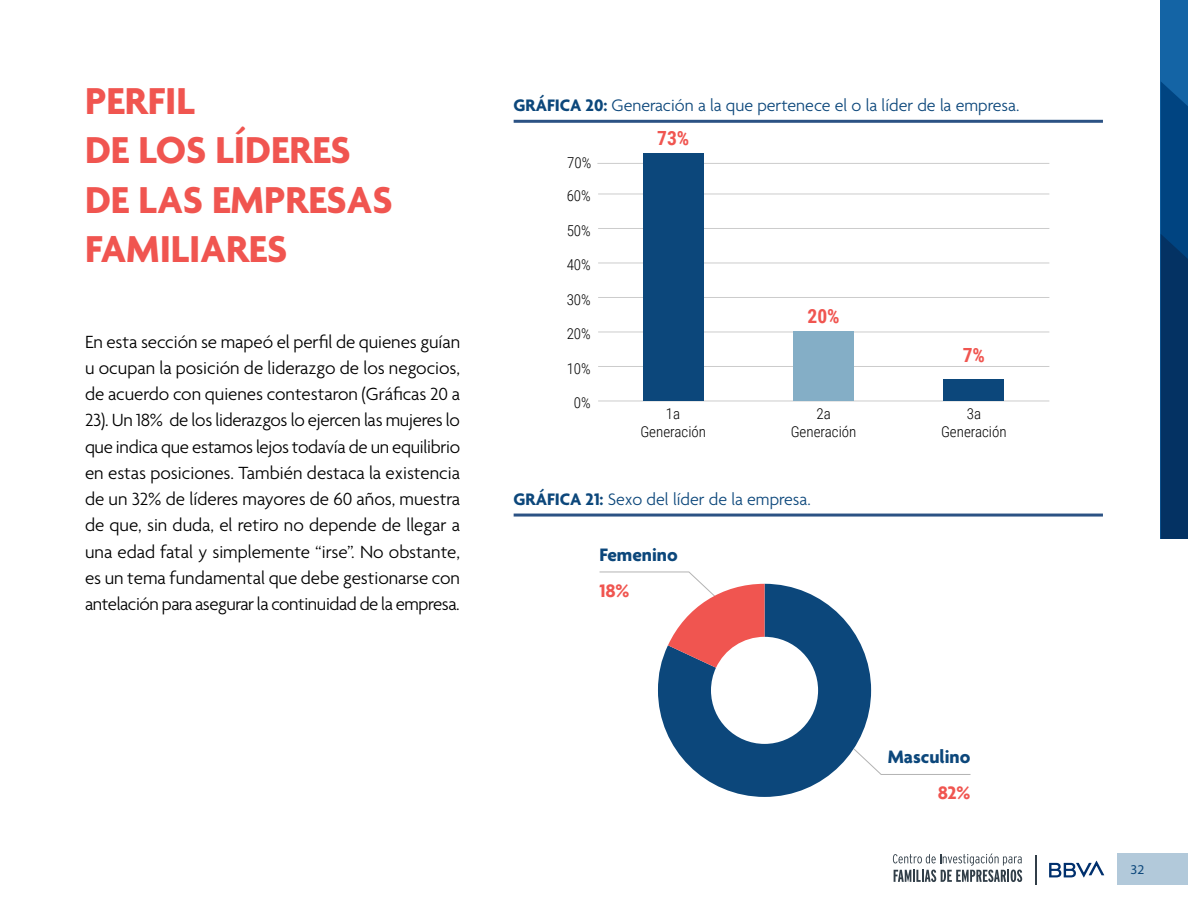
<style>
.page{position:relative;width:1188px;height:918px;background:#fff}
.page>*{position:absolute;margin:0;border:0;box-sizing:border-box;transform-origin:0 0}
.Título{font:700 40.5px/49.5px "Agenda";color:#f05550}
.Gráfica_Label_negrit{font:700 19.5px "Agenda";color:#0c477b}
.Gráfica_números{font:700 19.5px "Roboto Condensed";color:#f05550}
.Gráfica_números-2{font:700 19.5px "Agenda";color:#f05550}
.Texto{font:300 19.05px/26.2px "Agenda";letter-spacing:-.02em;color:#000;text-align:justify}
.Gráfica_Título_Núm{font:300 18px "Agenda";color:#0c477b}
.Gráfica_texto{font:300 15px "Roboto Condensed";color:#000}
.t1{font:13.5px "Myriad Pro";color:#0c477b}
.s1{font-weight:700}
</style>
<div class="page">
<svg style="left:893px;top:854px;width:129px;height:28px"></svg>
<hr style="left:1035px;top:855px;width:2px;height:30px;background:#313e48">
<svg style="left:1049px;top:861px;width:55px;height:16px"></svg>
<div style="left:1118px;top:854px;width:70px;height:31px;background:#b2c9da"></div>
<div style="left:1161px;top:0;width:27px;height:539px;background:#1464a5"></div>
<svg style="left:1161px;top:82px;width:27px;height:457px;background:#03396e"></svg>
<hr style="left:597px;top:163px;width:452px;height:1px;background:#ccc">
<hr style="left:598px;top:401px;width:451px;height:1px;background:#ccc">
<hr style="left:598px;top:366px;width:451px;height:1px;background:#ccc">
<hr style="left:598px;top:332px;width:451px;height:1px;background:#ccc">
<hr style="left:598px;top:297px;width:451px;height:1px;background:#ccc">
<hr style="left:598px;top:263px;width:451px;height:1px;background:#ccc">
<hr style="left:598px;top:228px;width:451px;height:1px;background:#ccc">
<hr style="left:598px;top:194px;width:451px;height:1px;background:#ccc">
<hr style="left:514px;top:120px;width:589px;height:3px;background:#2b5284">
<hr style="left:514px;top:514px;width:589px;height:3px;background:#2b5284">
<svg style="left:871px;top:764px;width:100px;height:11px"></svg>
<div style="left:643px;top:153px;width:60px;height:248px;background:#0c477b"></div>
<div style="left:793px;top:332px;width:61px;height:69px;background:#84aec6"></div>
<div style="left:944px;top:379px;width:60px;height:22px;background:#0c477b"></div>
<svg style="left:658px;top:584px;width:213px;height:213px;fill:#0c477b"></svg>
<svg style="left:599px;top:571px;width:166px;height:97px"></svg>
<p class="Título" style="left:85px;top:79px;width:309px">PERFIL<br>DE LOS LÍDERES<br>DE LAS EMPRESAS<br>FAMILIARES</p>
<p class="Texto" style="left:85px;top:329px;width:377px">En esta sección se mapeó el perfil de quienes guían u ocupan la posición de liderazgo de los negocios, de acuerdo con quienes contestaron (Gráficas 20 a 23). Un 18% de los liderazgos lo ejercen las mujeres lo que indica que estamos lejos todavía de un equilibrio en estas posiciones. También destaca la existencia de un 32% de líderes mayores de 60 años, muestra de que, sin duda, el retiro no depende de llegar a una edad fatal y simplemente “irse”. No obstante, es un tema fundamental que debe gestionarse con antelación para asegurar la continuidad de la empresa.</p>
<p class="Gráfica_Título_Núm" style="left:514px;top:96px;width:507px"><span class="s1">GRÁFICA 20:</span> Generación a la que pertenece el o la líder de la empresa.</p>
<p class="Gráfica_texto" style="left:567px;top:152px;width:26px">70%</p>
<p class="Gráfica_texto" style="left:567px;top:185px;width:26px">60%</p>
<p class="Gráfica_texto" style="left:567px;top:220px;width:26px">50%</p>
<p class="Gráfica_texto" style="left:567px;top:254px;width:26px">40%</p>
<p class="Gráfica_texto" style="left:567px;top:289px;width:26px">30%</p>
<p class="Gráfica_texto" style="left:567px;top:323px;width:26px">20%</p>
<p class="Gráfica_texto" style="left:567px;top:358px;width:26px">10%</p>
<p class="Gráfica_texto" style="left:574px;top:392px;width:18px">0%</p>
<p class="Gráfica_números" style="left:657px;top:124px;width:34px">73%</p>
<p class="Gráfica_números" style="left:807px;top:303px;width:34px">20%</p>
<p class="Gráfica_números" style="left:963px;top:341px;width:24px">7%</p>
<p class="Gráfica_texto" style="left:666px;top:403px;width:16px">1a</p>
<p class="Gráfica_texto" style="left:816px;top:403px;width:16px">2a</p>
<p class="Gráfica_texto" style="left:967px;top:403px;width:16px">3a</p>
<p class="Gráfica_texto" style="left:640px;top:421px;width:67px">Generación</p>
<p class="Gráfica_texto" style="left:791px;top:421px;width:67px">Generación</p>
<p class="Gráfica_texto" style="left:941px;top:421px;width:67px">Generación</p>
<p class="Gráfica_Título_Núm" style="left:514px;top:490px;width:299px"><span class="s1">GRÁFICA 21:</span> Sexo del líder de la empresa.</p>
<p class="Gráfica_Label_negrit" style="left:600px;top:544px;width:80px">Femenino</p>
<p class="Gráfica_números-2" style="left:600px;top:580px;width:31px">18%</p>
<p class="Gráfica_Label_negrit" style="left:888px;top:747px;width:84px">Masculino</p>
<p class="Gráfica_números-2" style="left:938px;top:783px;width:34px">82%</p>
<p class="t1" style="left:1131px;top:861px;width:15px">32</p>
</div>
